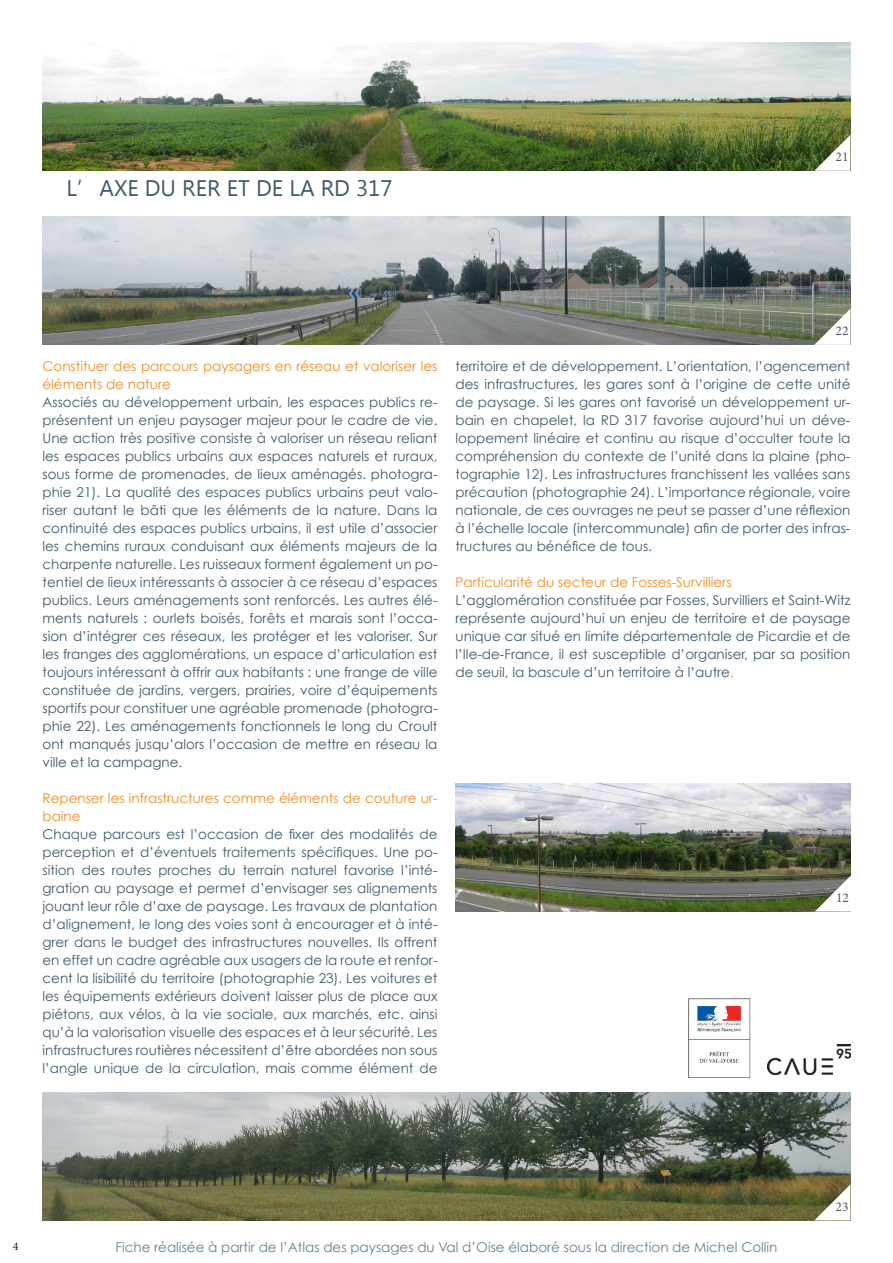
<style>
.page{position:relative;width:893px;height:1263px;background:#fff}
.page>*{position:absolute;margin:0;border:0;box-sizing:border-box;transform-origin:0 0}
.t1{font:22.5px "Microsoft Tai Le";color:#3f596b}
.t2{font:13.5px/18px "Century Gothic";color:#3f596b;text-align:justify}
.t3{font:13.5px/18px "Century Gothic";color:#f68b1f}
.t4{font:13.5px "Century Gothic";color:#628094}
.t5{font:13.5px "Minion Pro";color:#545557}
.t6{font:12px "Minion Pro";color:#231f20}
.s1{color:#f68b1f}
</style>
<div class="page">
<img style="left:767px;top:1044px;width:83px;height:31px">
<img style="left:688px;top:998px;width:63px;height:80px">
<img style="left:43px;top:1092px;width:807px;height:128px">
<img style="left:43px;top:217px;width:807px;height:128px">
<img style="left:43px;top:43px;width:807px;height:128px">
<svg style="left:814px;top:135px;width:36px;height:36px"></svg>
<svg style="left:814px;top:309px;width:36px;height:36px"></svg>
<svg style="left:814px;top:1184px;width:36px;height:36px"></svg>
<img style="left:456px;top:783px;width:394px;height:128px">
<svg style="left:815px;top:875px;width:36px;height:36px"></svg>
<p class="t1" style="left:66px;top:175px;width:328px">L’AXE DU RER ET DE LA RD 317</p>
<p class="t5" style="left:836px;top:148px;width:14px">21</p>
<p class="t3" style="left:43px;top:356px;width:396px">Constituer des parcours paysagers en réseau et valoriser les éléments de nature</p>
<p class="t2" style="left:43px;top:392px;width:396px">Associés au développement urbain, les espaces publics re&shy;présentent un enjeu paysager majeur pour le cadre de vie.<br>Une action très positive consiste à valoriser un réseau reliant les espaces publics urbains aux espaces naturels et ruraux, sous forme de promenades, de lieux aménagés. photogra&shy;phie 21). La qualité des espaces publics urbains peut valo&shy;riser autant le bâti que les éléments de la nature. Dans la continuité des espaces publics urbains, il est utile d’associer les chemins ruraux conduisant aux éléments majeurs de la charpente naturelle. Les ruisseaux forment également un po&shy;tentiel de lieux intéressants à associer à ce réseau d’espaces</p>
<p class="t2" style="left:43px;top:590px;width:396px">publics. Leurs aménagements sont renforcés. Les autres élé&shy;ments naturels : ourlets boisés, forêts et marais sont l’occa&shy;sion d’intégrer ces réseaux, les protéger et les valoriser. Sur les franges des agglomérations, un espace d’articulation est toujours intéressant à offrir aux habitants : une frange de ville constituée de jardins, vergers, prairies, voire d’équipements sportifs pour constituer une agréable promenade (photogra&shy;phie 22). Les aménagements fonctionnels le long du Croult ont manqués jusqu’alors l’occasion de mettre en réseau la ville et la campagne.</p>
<p class="t3" style="left:43px;top:788px;width:396px">Repenser les infrastructures comme éléments de couture ur&shy;baine</p>
<p class="t2" style="left:43px;top:824px;width:396px">Chaque parcours est l’occasion de fixer des modalités de perception et d’éventuels traitements spécifiques. Une po&shy;sition des routes proches du terrain naturel favorise l’inté&shy;gration au paysage et permet d’envisager ses alignements jouant leur rôle d’axe de paysage. Les travaux de plantation d’alignement, le long des voies sont à encourager et à inté&shy;grer dans le budget des infrastructures nouvelles. Ils offrent en effet un cadre agréable aux usagers de la route et renfor&shy;cent la lisibilité du territoire (photographie 23). Les voitures et les équipements extérieurs doivent laisser plus de place aux piétons, aux vélos, à la vie sociale, aux marchés, etc. ainsi qu’à la valorisation visuelle des espaces et à leur sécurité. Les infrastructures routières nécessitent d’être abordées non sous l’angle unique de la circulation, mais comme élément de</p>
<p class="t5" style="left:836px;top:322px;width:14px">22</p>
<p class="t2" style="left:455px;top:356px;width:396px">territoire et de développement. L’orientation, l’agencement des infrastructures, les gares sont à l’origine de cette unité de paysage. Si les gares ont favorisé un développement ur&shy;bain en chapelet, la RD 317 favorise aujourd’hui un déve&shy;loppement linéaire et continu au risque d’occulter toute la compréhension du contexte de l’unité dans la plaine (pho&shy;tographie 12). Les infrastructures franchissent les vallées sans précaution (photographie 24). L’importance régionale, voire nationale, de ces ouvrages ne peut se passer d’une réflexion à l’échelle locale (intercommunale) afin de porter des infras&shy;tructures au bénéfice de tous.</p>
<p class="t3" style="left:455px;top:572px;width:278px">Particularité du secteur de Fosses-Survilliers</p>
<p class="t2" style="left:455px;top:590px;width:396px">L’agglomération constituée par Fosses, Survilliers et Saint-Witz représente aujourd’hui un enjeu de territoire et de paysage unique car situé en limite départementale de Picardie et de l’Ile-de-France, il est susceptible d’organiser, par sa position de seuil, la bascule d’un territoire à l’autre<span class="s1">.</span></p>
<p class="t5" style="left:836px;top:888px;width:14px">12</p>
<p class="t6" style="left:13px;top:1238px;width:7px">4</p>
<p class="t4" style="left:115px;top:1239px;width:663px">Fiche réalisée à partir de l’Atlas des paysages du Val d’Oise élaboré sous la direction de Michel Collin</p>
<p class="t5" style="left:836px;top:1197px;width:14px">23</p>
</div>
